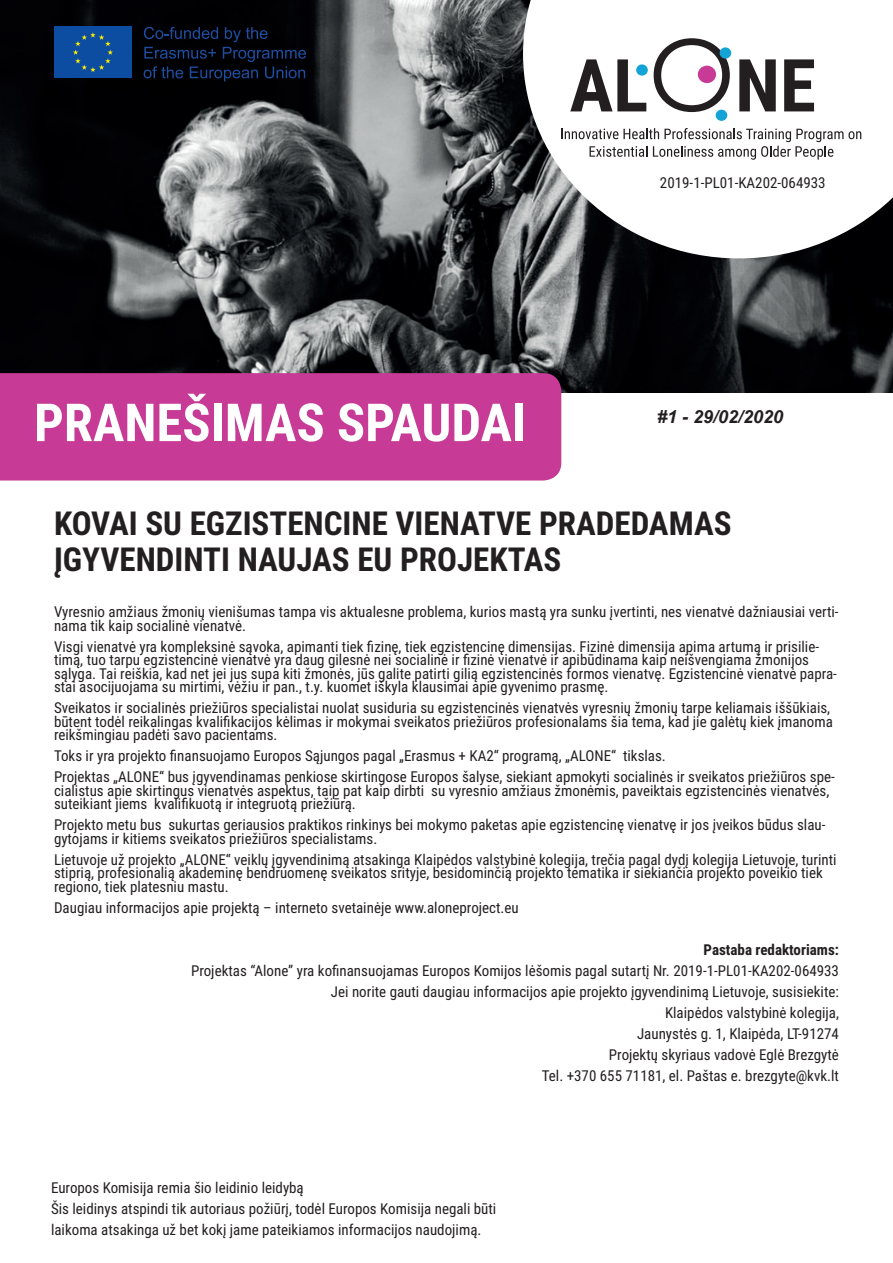
<style>
.page{position:relative;width:893px;height:1263px;background:#fff}
.page>*{position:absolute;margin:0;border:0;box-sizing:border-box;transform-origin:0 0}
.t1{font:700 52.5px "Roboto Condensed";color:#fff}
.t2{font:700 33px/35.5px "Roboto Condensed";color:#231f20}
.t3{font:italic 700 18px "Arial";color:#231f20}
.t4{font:15px/13.5px "Roboto Condensed";color:#231f20}
.t5{font:15px "Roboto Condensed";color:#221e1f}
.t6{font:700 15px "Roboto Condensed";color:#231f20}
</style>
<div class="page">
<img style="left:0;top:1px;width:893px;height:392px">
<svg style="left:523px;top:0;width:370px;height:258px"></svg>
<svg style="left:570px;top:59px;width:76px;height:52px"></svg>
<svg style="left:654px;top:38px;width:76px;height:74px"></svg>
<svg style="left:739px;top:59px;width:37px;height:52px"></svg>
<svg style="left:784px;top:59px;width:30px;height:52px"></svg>
<div style="left:698px;top:66px;width:18px;height:17px;background:#c73b96;border-radius:50%"></div>
<div style="left:716px;top:110px;width:11px;height:11px;background:#13a3d6;border-radius:50%"></div>
<div style="left:636px;top:64px;width:12px;height:12px;background:#13a3d6;border-radius:50%"></div>
<div style="left:720px;top:47px;width:11px;height:12px;background:#13a3d6;border-radius:50%"></div>
<svg style="left:561px;top:128px;width:300px;height:32px"></svg>
<div style="left:0;top:373px;width:561px;height:107px;background:#c73b96"></div>
<div style="left:54px;top:27px;width:78px;height:51px;background:#0d4da1"></div>
<svg style="left:73px;top:32px;width:40px;height:40px"></svg>
<svg style="left:144px;top:27px;width:162px;height:54px;background:#050d1d"></svg>
<h1 class="t1" style="left:34px;top:386px;width:494px">PRANEŠIMAS SPAUDAI</h1>
<p class="t5" style="left:660px;top:172px;width:167px">2019-1-PL01-KA202-064933</p>
<p class="t3" style="left:657px;top:405px;width:128px">#1 - 29/02/2020</p>
<h2 class="t2" style="left:54px;top:504px;width:679px">KOVAI SU EGZISTENCINE VIENATVE PRADEDAMAS<br>ĮGYVENDINTI NAUJAS EU PROJEKTAS</h2>
<p class="t4" style="left:54px;top:604px;width:786px">Vyresnio amžiaus žmonių vienišumas tampa vis aktualesne problema, kurios mastą yra sunku įvertinti, nes vienatvė dažniausiai verti&shy;nama tik kaip socialinė vienatvė.</p>
<p class="t4" style="left:54px;top:639px;width:784px">Visgi vienatvė yra kompleksinė sąvoka, apimanti tiek fizinę, tiek egzistencinę dimensijas. Fizinė dimensija apima artumą ir prisilie&shy;timą, tuo tarpu egzistencinė vienatvė yra daug gilesnė nei socialinė ir fizinė vienatvė ir apibūdinama kaip neišvengiama žmonijos sąlyga. Tai reiškia, kad net jei jus supa kiti žmonės, jūs galite patirti gilią egzistencinės formos vienatvę. Egzistencinė vienatvė papra&shy;stai asocijuojama su mirtimi, vėžiu ir pan., t.y. kuomet iškyla klausimai apie gyvenimo prasmę.</p>
<p class="t4" style="left:54px;top:700px;width:780px">Sveikatos ir socialinės priežiūros specialistai nuolat susiduria su egzistencinės vienatvės vyresnių žmonių tarpe keliamais iššūkiais, būtent todėl reikalingas kvalifikacijos kėlimas ir mokymai sveikatos priežiūros profesionalams šia tema, kad jie galėtų kiek įmanoma reikšmingiau padėti savo pacientams.</p>
<p class="t4" style="left:54px;top:745px;width:782px;line-height:21px">Toks ir yra projekto finansuojamo Europos Sąjungos pagal „Erasmus + KA2“ programą, „ALONE“ tikslas.<br>Projektas „ALONE“ bus įgyvendinamas penkiose skirtingose Europos šalyse, siekiant apmokyti socialinės ir sveikatos priežiūros spe-</p>
<p class="t4" style="left:54px;top:783px;width:777px">cialistus apie skirtingus vienatvės aspektus, taip pat kaip dirbti su vyresnio amžiaus žmonėmis, paveiktais egzistencinės vienatvės, suteikiant jiems kvalifikuotą ir integruotą priežiūrą.</p>
<p class="t4" style="left:54px;top:817px;width:773px">Projekto metu bus sukurtas geriausios praktikos rinkinys bei mokymo paketas apie egzistencinę vienatvę ir jos įveikos būdus slau&shy;gytojams ir kitiems sveikatos priežiūros specialistams.</p>
<p class="t4" style="left:54px;top:852px;width:784px">Lietuvoje už projekto „ALONE“ veiklų įgyvendinimą atsakinga Klaipėdos valstybinė kolegija, trečia pagal dydį kolegija Lietuvoje, turinti stiprią, profesionalią akademinę bendruomenę sveikatos srityje, besidominčią projekto tematika ir siekiančia projekto poveikio tiek regiono, tiek platesniu mastu.</p>
<p class="t4" style="left:54px;top:900px;width:466px">Daugiau informacijos apie projektą – interneto svetainėje www.aloneproject.eu</p>
<p class="t6" style="left:704px;top:939px;width:137px">Pastaba redaktoriams:</p>
<p class="t4" style="left:191px;top:959px;width:649px;line-height:21px;text-align:right">Projektas “Alone” yra kofinansuojamas Europos Komijos lėšomis pagal sutartį Nr. 2019-1-PL01-KA202-064933<br>Jei norite gauti daugiau informacijos apie projekto įgyvendinimą Lietuvoje, susisiekite:<br>Klaipėdos valstybinė kolegija,<br>Jaunystės g. 1, Klaipėda, LT-91274<br>Projektų skyriaus vadovė Eglė Brezgytė<br>Tel. +370 655 71181, el. Paštas e. brezgyte@kvk.lt</p>
<p class="t4" style="left:51px;top:1177px;width:447px;line-height:21px">Europos Komisija remia šio leidinio leidybą<br>Šis leidinys atspindi tik autoriaus požiūrį, todėl Europos Komisija negali būti laikoma atsakinga už bet kokį jame pateikiamos informacijos naudojimą.</p>
</div>
